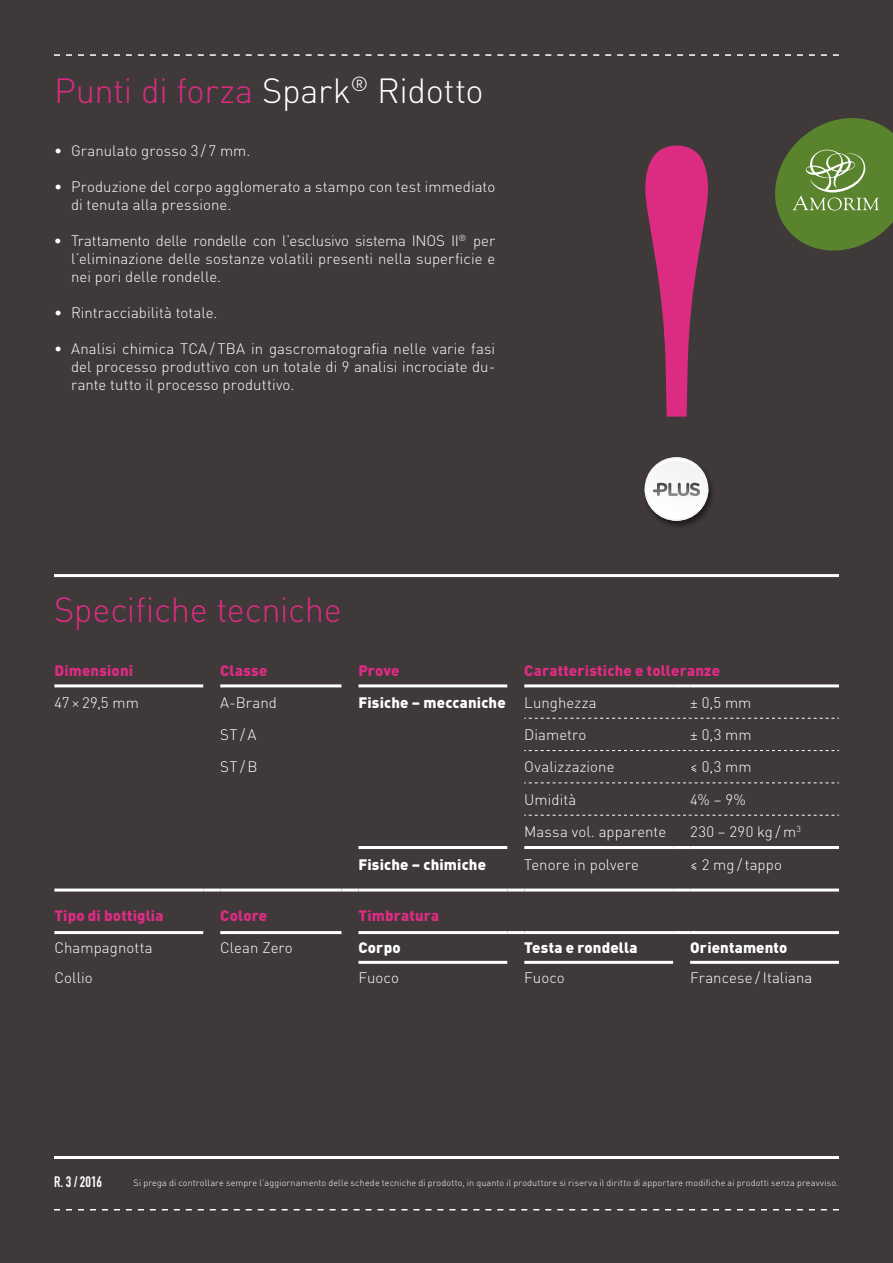
<style>
.page{position:relative;width:893px;height:1263px;background:#3f393a}
.page>*{position:absolute;margin:0;border:0;box-sizing:border-box;transform-origin:0 0}
.t1{font:300 34.5px "DIN Pro";letter-spacing:-.01em;color:#dc2c82}
.t2{font:300 15px/18px "DIN Pro";letter-spacing:.005em;color:#fff;text-align:justify}
.t3{font:900 15px "DIN Pro";letter-spacing:.01em;color:#dc2c82}
.t4{font:900 15px "DIN Pro";letter-spacing:.01em;color:#fff}
.t5{font:15px "DIN Engschrift Std";color:#fff}
.t6{font:300 9px "DIN Pro";letter-spacing:.02em;color:#fff}
.s1{color:#fff}
.s2{font-weight:300}
</style>
<div class="page">
<svg style="left:54px;top:54px;width:785px;height:2px"></svg>
<svg style="left:54px;top:1209px;width:785px;height:1px"></svg>
<hr style="left:54px;top:1156px;width:785px;height:3px;background:#fff">
<svg style="left:644px;top:146px;width:65px;height:375px"></svg>
<hr style="left:220px;top:684px;width:121px;height:3px;background:#fff">
<hr style="left:358px;top:684px;width:149px;height:3px;background:#fff">
<hr style="left:524px;top:684px;width:149px;height:3px;background:#fff">
<hr style="left:673px;top:684px;width:17px;height:3px;background:#fff">
<hr style="left:690px;top:684px;width:149px;height:3px;background:#fff">
<hr style="left:203px;top:888px;width:17px;height:3px;background:#fff">
<hr style="left:341px;top:888px;width:17px;height:3px;background:#fff">
<hr style="left:54px;top:931px;width:149px;height:3px;background:#fff">
<hr style="left:220px;top:931px;width:121px;height:3px;background:#fff">
<hr style="left:507px;top:931px;width:17px;height:3px;background:#fff">
<hr style="left:524px;top:931px;width:149px;height:3px;background:#fff">
<hr style="left:673px;top:931px;width:17px;height:3px;background:#fff">
<hr style="left:690px;top:931px;width:149px;height:3px;background:#fff">
<hr style="left:358px;top:961px;width:149px;height:3px;background:#fff">
<hr style="left:524px;top:961px;width:149px;height:3px;background:#fff">
<hr style="left:690px;top:961px;width:149px;height:3px;background:#fff">
<svg style="left:524px;top:750px;width:315px;height:1px"></svg>
<svg style="left:524px;top:782px;width:315px;height:1px"></svg>
<hr style="left:54px;top:684px;width:149px;height:3px;background:#fff">
<svg style="left:524px;top:718px;width:315px;height:1px"></svg>
<hr style="left:358px;top:931px;width:149px;height:3px;background:#fff">
<hr style="left:54px;top:888px;width:149px;height:3px;background:#fff">
<hr style="left:220px;top:888px;width:121px;height:3px;background:#fff">
<hr style="left:358px;top:888px;width:149px;height:3px;background:#fff">
<hr style="left:507px;top:888px;width:17px;height:3px;background:#fff">
<hr style="left:524px;top:888px;width:149px;height:3px;background:#fff">
<hr style="left:673px;top:888px;width:17px;height:3px;background:#fff">
<hr style="left:690px;top:888px;width:149px;height:3px;background:#fff">
<hr style="left:358px;top:846px;width:149px;height:3px;background:#fff">
<hr style="left:524px;top:846px;width:149px;height:3px;background:#fff">
<hr style="left:673px;top:846px;width:17px;height:3px;background:#fff">
<hr style="left:690px;top:846px;width:149px;height:3px;background:#fff">
<svg style="left:524px;top:815px;width:315px;height:1px"></svg>
<hr style="left:54px;top:574px;width:785px;height:3px;background:#fff">
<svg style="left:775px;top:118px;width:118px;height:133px"></svg>
<h1 class="t1" style="left:54px;top:67px;width:431px">Punti di forza <span class="s1">Spark</span><sup>®</sup> <span class="s1">Ridotto</span></h1>
<p class="t2" style="left:54px;top:141px;width:198px">• Granulato grosso 3 / 7 mm.</p>
<p class="t2" style="left:71px;top:177px;width:426px;text-indent:-17px">• Produzione del corpo agglomerato a stampo con test immediato di tenuta alla pressione.</p>
<p class="t2" style="left:71px;top:231px;width:426px;text-indent:-17px">• Trattamento delle rondelle con l’esclusivo sistema INOS II<sup>®</sup> per l’eliminazione delle sostanze volatili presenti nella superficie e nei pori delle rondelle.</p>
<p class="t2" style="left:54px;top:303px;width:165px">• Rintracciabilità totale.</p>
<p class="t2" style="left:71px;top:339px;width:426px;text-indent:-17px">• Analisi chimica TCA / TBA in gascromatografia nelle varie fasi del processo produttivo con un totale di 9 analisi incrociate du&shy;rante tutto il processo produttivo.</p>
<h1 class="t1" style="left:54px;top:586px;width:289px">Specifiche tecniche</h1>
<p class="t3" style="left:54px;top:660px;width:80px">Dimensioni</p>
<p class="t3" style="left:220px;top:660px;width:49px">Classe</p>
<p class="t3" style="left:358px;top:660px;width:43px">Prove</p>
<p class="t3" style="left:524px;top:660px;width:197px">Caratteristiche e tolleranze</p>
<p class="t2" style="left:54px;top:693px;width:86px">47 × 29,5 mm</p>
<p class="t2" style="left:220px;top:693px;width:58px">A-Brand</p>
<p class="t4" style="left:358px;top:692px;width:240px">Fisiche – meccaniche <span class="s2">Lunghezza</span></p>
<p class="t2" style="left:690px;top:693px;width:63px">± 0,5 mm</p>
<p class="t2" style="left:220px;top:725px;width:38px">ST/A</p>
<p class="t2" style="left:524px;top:725px;width:64px">Diametro</p>
<p class="t2" style="left:690px;top:725px;width:63px">± 0,3 mm</p>
<p class="t2" style="left:220px;top:757px;width:39px">ST/B</p>
<p class="t2" style="left:524px;top:757px;width:92px">Ovalizzazione</p>
<p class="t2" style="left:690px;top:757px;width:63px">≤ 0,3 mm</p>
<p class="t2" style="left:524px;top:790px;width:54px">Umidità</p>
<p class="t2" style="left:690px;top:790px;width:57px">4% – 9%</p>
<p class="t2" style="left:524px;top:822px;width:143px">Massa vol. apparente</p>
<p class="t2" style="left:690px;top:822px;width:112px">230 – 290 kg / m<sup>3</sup></p>
<p class="t4" style="left:358px;top:855px;width:129px">Fisiche – chimiche</p>
<p class="t2" style="left:524px;top:855px;width:116px">Tenore in polvere</p>
<p class="t2" style="left:690px;top:855px;width:93px">≤ 2 mg / tappo</p>
<p class="t3" style="left:54px;top:906px;width:111px">Tipo di bottiglia</p>
<p class="t3" style="left:220px;top:906px;width:48px">Colore</p>
<p class="t3" style="left:358px;top:906px;width:82px">Timbratura</p>
<p class="t2" style="left:54px;top:938px;width:100px">Champagnotta</p>
<p class="t2" style="left:220px;top:938px;width:74px">Clean Zero</p>
<p class="t4" style="left:358px;top:937px;width:44px">Corpo</p>
<p class="t4" style="left:524px;top:937px;width:115px">Testa e rondella</p>
<p class="t4" style="left:690px;top:937px;width:99px">Orientamento</p>
<p class="t2" style="left:54px;top:968px;width:40px">Collio</p>
<p class="t2" style="left:358px;top:968px;width:42px">Fuoco</p>
<p class="t2" style="left:524px;top:968px;width:42px">Fuoco</p>
<p class="t2" style="left:690px;top:968px;width:124px">Francese / Italiana</p>
<p class="t5" style="left:54px;top:1172px;width:50px">R. 3 / 2016</p>
<p class="t6" style="left:134px;top:1176px;width:707px">Si prega di controllare sempre l’aggiornamento delle schede tecniche di prodotto, in quanto il produttore si riserva il diritto di apportare modifiche ai prodotti senza preavviso.</p>
</div>
